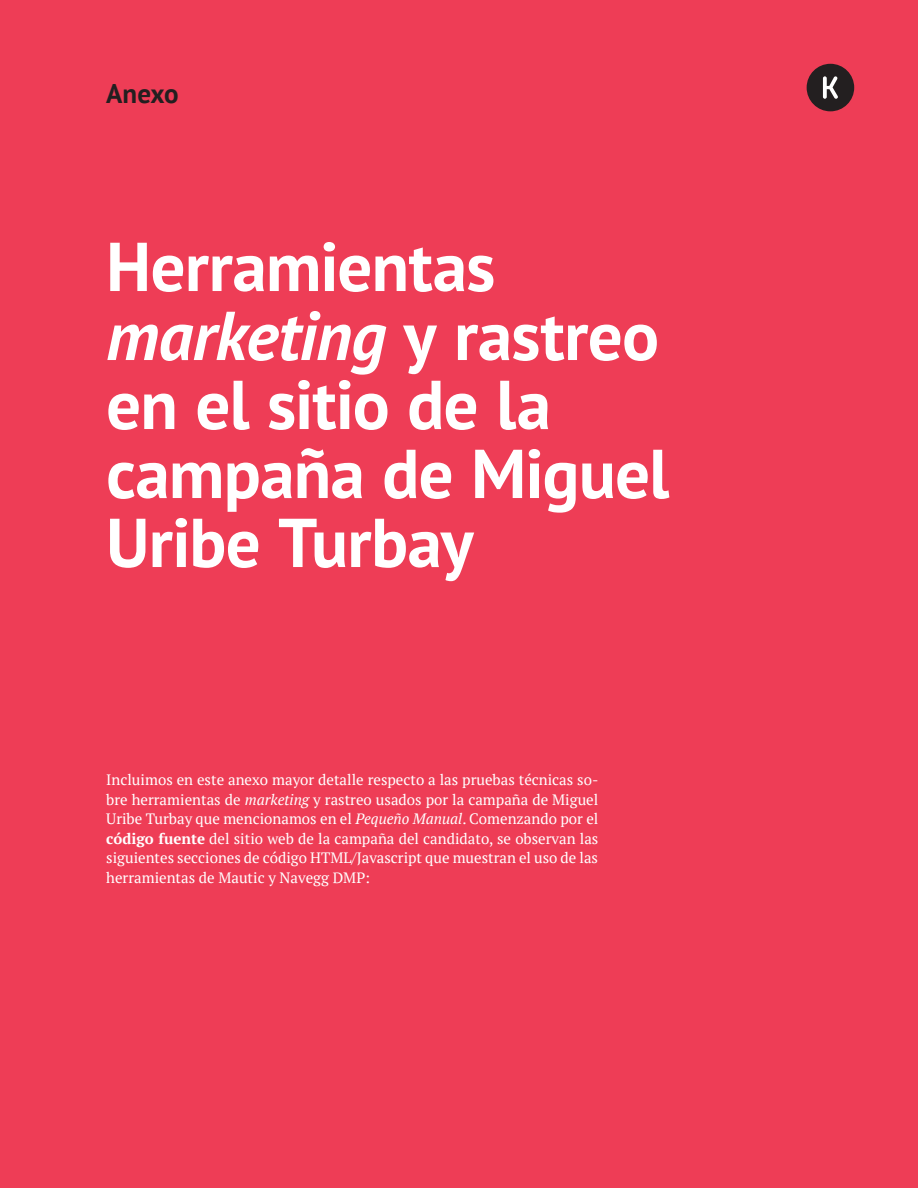
<style>
.page{position:relative;width:918px;height:1188px;background:#ee3d56}
.page>*{position:absolute;margin:0;border:0;box-sizing:border-box;transform-origin:0 0}
.T_00{font:700 69px/69px "PT Sans";letter-spacing:-.01em;color:#fff}
.T_01{font:700 27px "PT Sans";letter-spacing:-.01em;color:#231f20}
._00_Cuerpo_de_texto{font:15px/19.5px "PT Serif";color:#fff;text-align:justify}
.s1{font-style:italic}
.s2{font-weight:700}
</style>
<div class="page">
<div style="left:807px;top:64px;width:47px;height:47px;background:#231f20;border-radius:50%"></div>
<svg style="left:823px;top:76px;width:15px;height:23px"></svg>
<p class="T_01" style="left:106px;top:75px;width:74px">Anexo</p>
<p class="T_00" style="left:106px;top:231px;width:565px">Herramientas <span class="s1">marketing</span> y rastreo en el sitio de la campaña de Miguel<br>Uribe Turbay</p>
<p class="_00_Cuerpo_de_texto" style="left:106px;top:770px;width:494px">Incluimos en este anexo mayor detalle respecto a las pruebas técnicas so&shy;bre herramientas de <span class="s1">marketing</span> y rastreo usados por la campaña de Miguel Uribe Turbay que mencionamos en el <span class="s1">Pequeño Manual</span>. Comenzando por el <span class="s2">código fuente</span> del sitio web de la campaña del candidato, se observan las siguientes secciones de código HTML/Javascript que muestran el uso de las herramientas de Mautic y Navegg DMP:</p>
</div>
